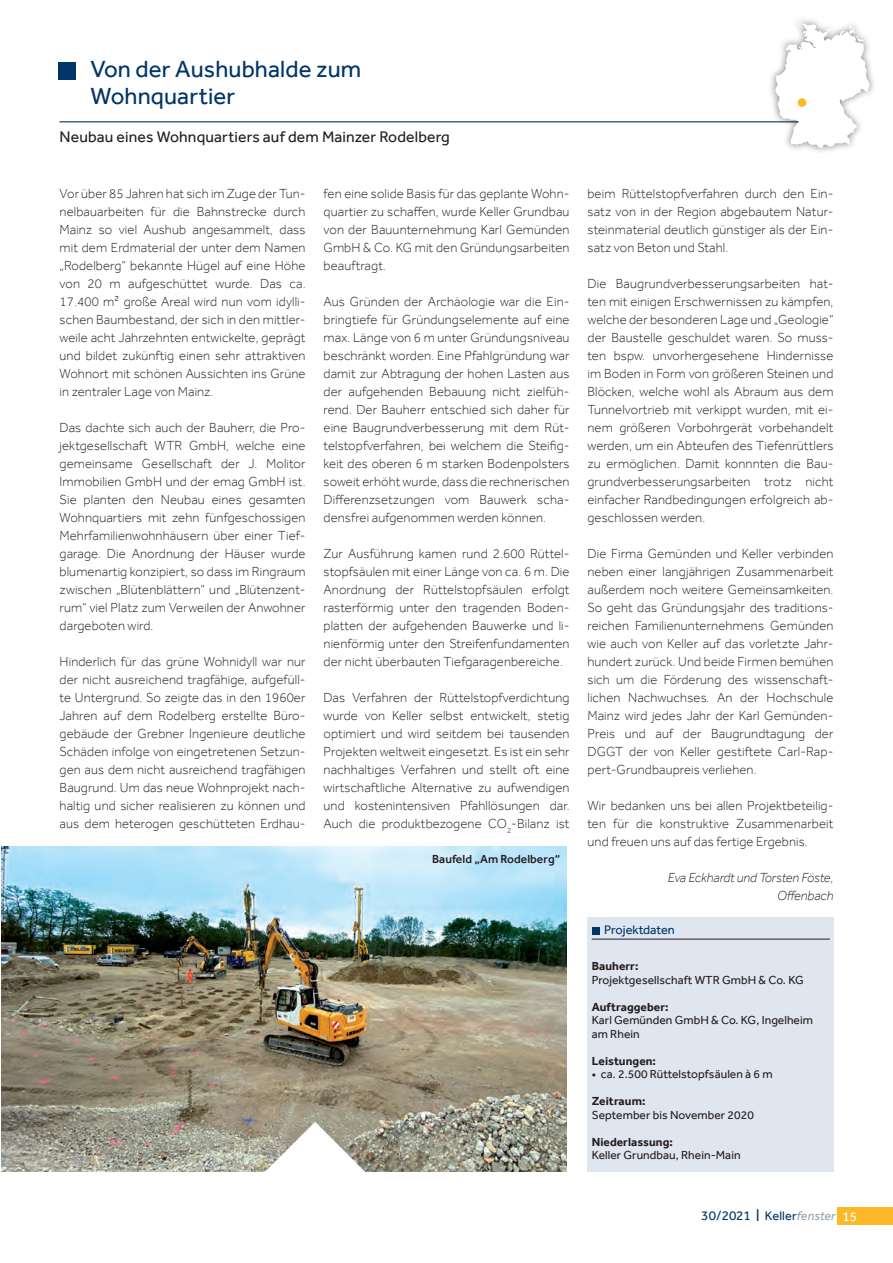
<style>
.page{position:relative;width:893px;height:1263px;background:#fff}
.page>*{position:absolute;margin:0;border:0;box-sizing:border-box;transform-origin:0 0}
.t1{font:24px/27px "Effra";letter-spacing:.005em;color:#003667}
.t2{font:15.75px "Effra";letter-spacing:.01em;color:#231f20}
.t3{font:300 13.5px/18px "Effra";letter-spacing:.01em;color:#231f20;text-align:justify}
.t4{font:italic 300 13.5px/18px "Effra";color:#231f20;text-align:right}
.t5{font:13.5px "Effra";letter-spacing:.01em;color:#003667}
.t6{font:12.75px "Effra";color:#003667}
.t7{font:12px/13.5px "Effra";letter-spacing:.005em;color:#231f20}
.t8{font:700 12px "Effra";letter-spacing:.005em;color:#231f20}
.t9{font:500 12px "Effra";letter-spacing:.005em;color:#231f20}
.s1{font-size:17.4px}
.s2{font-size:12.75px}
.s3{font-style:italic;font-size:12.75px;color:#93a2ae}
.s4{color:#fff}
</style>
<div class="page">
<div style="left:587px;top:917px;width:247px;height:255px;background:#e0e6ef"></div>
<hr style="left:592px;top:939px;width:238px;height:1px;background:#231f20">
<div style="left:592px;top:927px;width:7px;height:7px;background:#003667"></div>
<div style="left:58px;top:62px;width:18px;height:18px;background:#003667"></div>
<hr style="left:59px;top:121px;width:774px;height:1px;background:#003667">
<div style="left:768px;top:14px;width:109px;height:141px;background:#231f20;opacity:.55"></div>
<svg style="left:775px;top:21px;width:95px;height:127px"></svg>
<div style="left:798px;top:98px;width:8px;height:9px;background:#fcb828;border-radius:50%"></div>
<img style="left:1px;top:846px;width:566px;height:325px">
<svg style="left:241px;top:1120px;width:148px;height:52px"></svg>
<div style="left:838px;top:1208px;width:55px;height:17px;background:#fcb828"></div>
<h1 class="t1" style="left:91px;top:56px;width:272px">Von der Aushubhalde zum<br>Wohnquartier</h1>
<p class="t2" style="left:59px;top:128px;width:392px">Neubau eines Wohnquartiers auf dem Mainzer Rodelberg</p>
<p class="t3" style="left:60px;top:184px;width:247px">Vor über 85 Jahren hat sich im Zuge der Tun&shy;nelbauarbeiten für die Bahnstrecke durch Mainz so viel Aushub angesammelt, dass mit dem Erdmaterial der unter dem Namen „Rodelberg“ bekannte Hügel auf eine Höhe von 20 m aufgeschüttet wurde. Das ca.<br>17.400 m² große Areal wird nun vom idylli&shy;schen Baumbestand, der sich in den mittler&shy;weile acht Jahrzehnten entwickelte, geprägt und bildet zukünftig einen sehr attraktiven Wohnort mit schönen Aussichten ins Grüne in zentraler Lage von Mainz.</p>
<p class="t3" style="left:60px;top:418px;width:247px">Das dachte sich auch der Bauherr, die Pro&shy;jektgesellschaft WTR GmbH, welche eine gemeinsame Gesellschaft der J. Molitor Immobilien GmbH und der emag GmbH ist.<br>Sie planten den Neubau eines gesamten Wohnquartiers mit zehn fünfgeschossigen Mehrfamilienwohnhäusern über einer Tief&shy;garage. Die Anordnung der Häuser wurde blumenartig konzipiert, so dass im Ringraum zwischen „Blütenblättern“ und „Blütenzent&shy;rum“ viel Platz zum Verweilen der Anwohner dargeboten wird.</p>
<p class="t3" style="left:60px;top:652px;width:247px">Hinderlich für das grüne Wohnidyll war nur der nicht ausreichend tragfähige, aufgefüll&shy;te Untergrund. So zeigte das in den 1960er Jahren auf dem Rodelberg erstellte Büro&shy;gebäude der Grebner Ingenieure deutliche Schäden infolge von eingetretenen Setzun&shy;gen aus dem nicht ausreichend tragfähigen Baugrund. Um das neue Wohnprojekt nach&shy;haltig und sicher realisieren zu können und aus dem heterogen geschütteten Erdhau-</p>
<p class="t3" style="left:324px;top:184px;width:247px">fen eine solide Basis für das geplante Wohn&shy;quartier zu schaffen, wurde Keller Grundbau von der Bauunternehmung Karl Gemünden GmbH &amp; Co. KG mit den Gründungsarbeiten beauftragt.</p>
<p class="t3" style="left:324px;top:292px;width:247px">Aus Gründen der Archäologie war die Ein&shy;bringtiefe für Gründungselemente auf eine max. Länge von 6 m unter Gründungsniveau beschränkt worden. Eine Pfahlgründung war damit zur Abtragung der hohen Lasten aus der aufgehenden Bebauung nicht zielfüh&shy;rend. Der Bauherr entschied sich daher für eine Baugrundverbesserung mit dem Rüt&shy;telstopfverfahren, bei welchem die Steifig&shy;keit des oberen 6 m starken Bodenpolsters soweit erhöht wurde, dass die rechnerischen Differenzsetzungen vom Bauwerk scha&shy;densfrei aufgenommen werden können.</p>
<p class="t3" style="left:324px;top:544px;width:247px">Zur Ausführung kamen rund 2.600 Rüttel&shy;stopfsäulen mit einer Länge von ca. 6 m. Die Anordnung der Rüttelstopfsäulen erfolgt rasterförmig unter den tragenden Boden&shy;platten der aufgehenden Bauwerke und li&shy;nienförmig unter den Streifenfundamenten der nicht überbauten Tiefgaragenbereiche.</p>
<p class="t3" style="left:324px;top:688px;width:247px">Das Verfahren der Rüttelstopfverdichtung wurde von Keller selbst entwickelt, stetig optimiert und wird seitdem bei tausenden Projekten weltweit eingesetzt. Es ist ein sehr nachhaltiges Verfahren und stellt oft eine wirtschaftliche Alternative zu aufwendigen und kostenintensiven Pfahllösungen dar.<br>Auch die produktbezogene CO<sub>2</sub>-Bilanz ist</p>
<p class="t9" style="left:432px;top:852px;width:130px">Baufeld „Am Rodelberg“</p>
<p class="t3" style="left:587px;top:184px;width:247px">beim Rüttelstopfverfahren durch den Ein&shy;satz von in der Region abgebautem Natur&shy;steinmaterial deutlich günstiger als der Ein&shy;satz von Beton und Stahl.</p>
<p class="t3" style="left:587px;top:274px;width:247px">Die Baugrundverbesserungsarbeiten hat&shy;ten mit einigen Erschwernissen zu kämpfen, welche der besonderen Lage und „Geologie“ der Baustelle geschuldet waren. So muss&shy;ten bspw. unvorhergesehene Hindernisse im Boden in Form von größeren Steinen und Blöcken, welche wohl als Abraum aus dem Tunnelvortrieb mit verkippt wurden, mit ei&shy;nem größeren Vorbohrgerät vorbehandelt werden, um ein Abteufen des Tiefenrüttlers zu ermöglichen. Damit konnnten die Bau&shy;grundverbesserungsarbeiten trotz nicht einfacher Randbedingungen erfolgreich ab&shy;geschlossen werden.</p>
<p class="t3" style="left:587px;top:544px;width:247px">Die Firma Gemünden und Keller verbinden neben einer langjährigen Zusammenarbeit außerdem noch weitere Gemeinsamkeiten.<br>So geht das Gründungsjahr des traditions&shy;reichen Familienunternehmens Gemünden wie auch von Keller auf das vorletzte Jahr&shy;hundert zurück. Und beide Firmen bemühen sich um die Förderung des wissenschaft&shy;lichen Nachwuchses. An der Hochschule Mainz wird jedes Jahr der Karl Gemünden-Preis und auf der Baugrundtagung der DGGT der von Keller gestiftete Carl-Rap&shy;pert-Grundbaupreis verliehen.</p>
<p class="t3" style="left:587px;top:796px;width:247px">Wir bedanken uns bei allen Projektbeteilig&shy;ten für die konstruktive Zusammenarbeit und freuen uns auf das fertige Ergebnis.</p>
<p class="t4" style="left:668px;top:868px;width:167px">Eva Eckhardt und Torsten Föste,<br>Offenbach</p>
<p class="t6" style="left:604px;top:923px;width:72px">Projektdaten</p>
<p class="t8" style="left:592px;top:959px;width:48px">Bauherr:</p>
<p class="t7" style="left:592px;top:972px;width:213px">Projektgesellschaft WTR GmbH &amp; Co. KG</p>
<p class="t8" style="left:592px;top:999px;width:78px">Auftraggeber:</p>
<p class="t7" style="left:592px;top:1013px;width:223px">Karl Gemünden GmbH &amp; Co. KG, Ingelheim am Rhein</p>
<p class="t8" style="left:592px;top:1053px;width:66px">Leistungen:</p>
<p class="t7" style="left:592px;top:1067px;width:182px">• ca. 2.500 Rüttelstopfsäulen à 6 m</p>
<p class="t8" style="left:592px;top:1094px;width:55px">Zeitraum:</p>
<p class="t7" style="left:592px;top:1107px;width:164px">September bis November 2020</p>
<p class="t8" style="left:592px;top:1134px;width:83px">Niederlassung:</p>
<p class="t7" style="left:592px;top:1148px;width:150px">Keller Grundbau, Rhein-Main</p>
<p class="t5" style="left:701px;top:1208px;width:158px">30/2021 <span class="s1">l</span> <span class="s2">Keller</span><span class="s3">fenster</span> <span class="s4">15</span></p>
</div>
